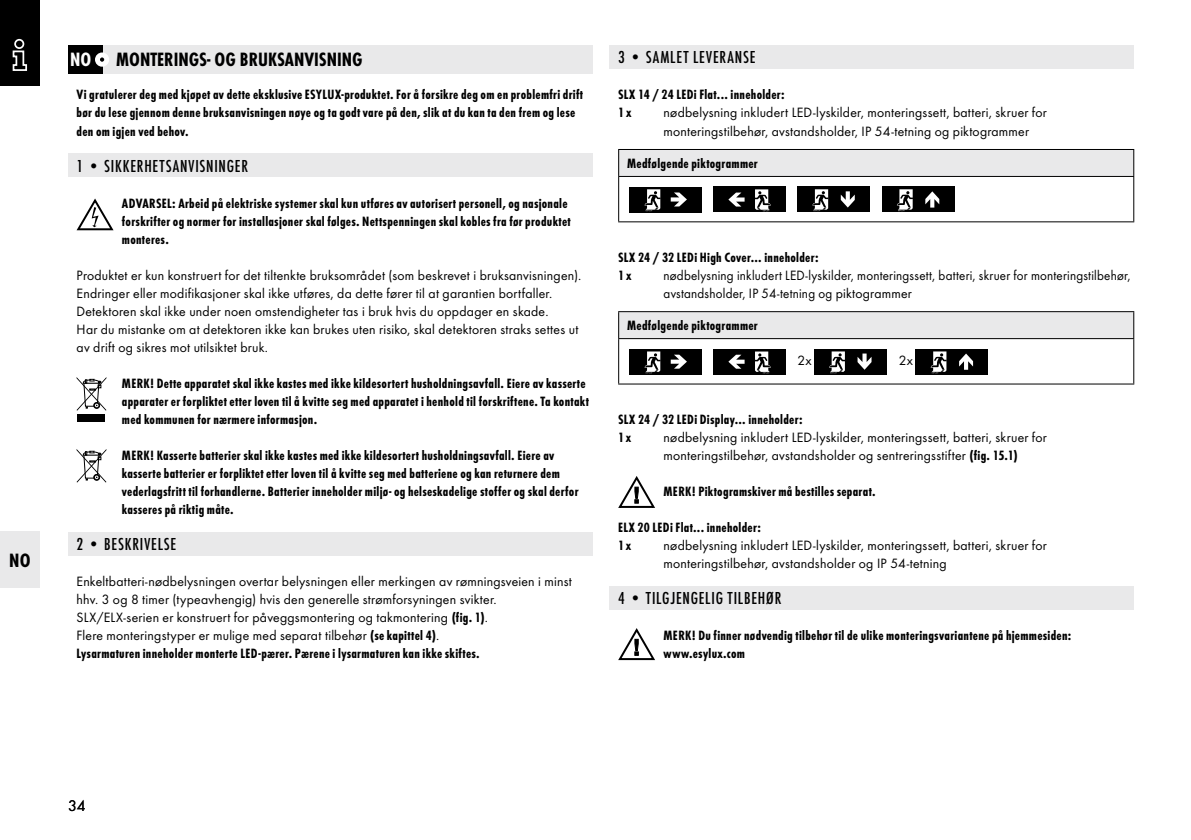
<style>
.page{position:relative;width:1191px;height:840px;background:#fff}
.page>*{position:absolute;margin:0;border:0;box-sizing:border-box;transform-origin:0 0}
.t1{font:700 20px "Futura Con";color:#000}
.t2{font:700 20px "Futura Con";color:#fff}
.t3{font:500 18px "Futura Con";letter-spacing:.045em;color:#000}
.t4{font:16px "Futura Boo";color:#000}
.t5{font:700 14px/18px "Futura Con";letter-spacing:.02em;color:#000}
.t6{font:14px/18px "Futura Boo";letter-spacing:.015em;color:#000}
.t7{font:14px/18px "Futura Boo";letter-spacing:.015em;color:#000;scale:.95 1}
.s1{font-family:"Futura Con";font-weight:700}
</style>
<div class="page">
<div style="left:0;top:0;width:40px;height:85px;background:#000"></div>
<div style="left:0;top:531px;width:40px;height:57px;background:#e9e9ea"></div>
<svg style="left:12px;top:38px;width:16px;height:33px"></svg>
<div style="left:68px;top:153px;width:524px;height:24px;background:#e9e9ea"></div>
<svg style="left:76px;top:198px;width:38px;height:33px"></svg>
<div style="left:78px;top:414px;width:27px;height:7px;background:#000"></div>
<svg style="left:77px;top:377px;width:29px;height:33px"></svg>
<svg style="left:77px;top:449px;width:29px;height:33px"></svg>
<div style="left:68px;top:531px;width:524px;height:24px;background:#e9e9ea"></div>
<div style="left:68px;top:45px;width:524px;height:29px;background:#e9e9ea"></div>
<div style="left:68px;top:45px;width:34px;height:29px;background:#000"></div>
<div style="left:95px;top:52px;width:14px;height:15px;background:#fff;border-radius:50%"></div>
<svg style="left:100px;top:57px;width:4px;height:5px"></svg>
<div style="left:609px;top:45px;width:525px;height:24px;background:#e9e9ea"></div>
<div style="left:618px;top:149px;width:515px;height:27px;background:#e9e9ea"></div>
<hr style="left:618px;top:149px;width:516px;height:1px;background:#000">
<svg style="left:618px;top:150px;width:1px;height:26px"></svg>
<svg style="left:1133px;top:150px;width:1px;height:26px"></svg>
<hr style="left:618px;top:176px;width:516px;height:1px;background:#000">
<hr style="left:618px;top:177px;width:1px;height:44px;background:#000">
<hr style="left:1133px;top:177px;width:1px;height:44px;background:#000">
<hr style="left:618px;top:221px;width:516px;height:1px;background:#000">
<div style="left:629px;top:187px;width:73px;height:25px;background:#000"></div>
<svg style="left:670px;top:192px;width:17px;height:14px"></svg>
<svg style="left:644px;top:189px;width:16px;height:22px"></svg>
<div style="left:713px;top:187px;width:72px;height:25px;background:#000"></div>
<svg style="left:728px;top:192px;width:16px;height:14px"></svg>
<svg style="left:755px;top:189px;width:16px;height:22px"></svg>
<div style="left:797px;top:186px;width:72px;height:26px;background:#000"></div>
<svg style="left:840px;top:191px;width:14px;height:16px"></svg>
<svg style="left:812px;top:189px;width:16px;height:22px"></svg>
<div style="left:882px;top:186px;width:72px;height:26px;background:#000"></div>
<svg style="left:925px;top:191px;width:14px;height:16px"></svg>
<svg style="left:897px;top:189px;width:16px;height:22px"></svg>
<div style="left:618px;top:311px;width:515px;height:27px;background:#e9e9ea"></div>
<hr style="left:618px;top:311px;width:516px;height:1px;background:#000">
<svg style="left:618px;top:312px;width:1px;height:26px"></svg>
<svg style="left:1133px;top:312px;width:1px;height:26px"></svg>
<hr style="left:618px;top:338px;width:516px;height:1px;background:#000">
<hr style="left:618px;top:339px;width:1px;height:44px;background:#000">
<hr style="left:1133px;top:339px;width:1px;height:44px;background:#000">
<hr style="left:618px;top:383px;width:516px;height:1px;background:#000">
<div style="left:629px;top:349px;width:73px;height:25px;background:#000"></div>
<svg style="left:670px;top:354px;width:17px;height:14px"></svg>
<svg style="left:644px;top:351px;width:16px;height:22px"></svg>
<div style="left:713px;top:349px;width:72px;height:25px;background:#000"></div>
<svg style="left:728px;top:354px;width:16px;height:14px"></svg>
<svg style="left:755px;top:351px;width:16px;height:22px"></svg>
<div style="left:814px;top:348px;width:72px;height:26px;background:#000"></div>
<svg style="left:857px;top:353px;width:14px;height:16px"></svg>
<svg style="left:829px;top:351px;width:16px;height:22px"></svg>
<div style="left:915px;top:348px;width:73px;height:26px;background:#000"></div>
<svg style="left:959px;top:353px;width:14px;height:16px"></svg>
<svg style="left:930px;top:351px;width:16px;height:22px"></svg>
<svg style="left:618px;top:476px;width:37px;height:32px"></svg>
<div style="left:609px;top:585px;width:525px;height:24px;background:#e9e9ea"></div>
<svg style="left:618px;top:628px;width:37px;height:33px"></svg>
<h1 class="t1" style="left:9px;top:548px;width:21px">NO</h1>
<h1 class="t2" style="left:70px;top:48px;width:21px">NO</h1>
<h1 class="t1" style="left:116px;top:48px;width:33px">Monterings</h1>
<h1 class="t1" style="left:207px;top:48px;width:43px">- og bruksanvisning</h1>
<p class="t3" style="left:618px;top:47px;width:139px">3 • SAMLET LEVERANSE</p>
<p class="t5" style="left:618px;top:86px;width:168px">SLX 14 / 24 LEDi Flat... inneholder:<br>1x</p>
<p class="t5" style="left:77px;top:86px;width:508px">Vi gratulerer deg med kjøpet av dette eksklusive ESYLUX-produktet. For å forsikre deg om en problemfri drift bør du lese gjennom denne bruksanvisningen nøye og ta godt vare på den, slik at du kan ta den frem og lese den om igjen ved behov.</p>
<p class="t3" style="left:77px;top:155px;width:173px">1 • SIKKERHETSANVISNINGER</p>
<p class="t5" style="left:122px;top:194px;width:450px">ADVARSEL: Arbeid på elektriske systemer skal kun utføres av autorisert personell, og nasjonale forskrifter og normer for installasjoner skal følges. Nettspenningen skal kobles fra før produktet monteres.</p>
<p class="t6" style="left:77px;top:266px;width:506px">Produktet er kun konstruert for det tiltenkte bruksområdet (som beskrevet i bruksanvisningen).<br>Endringer eller modifikasjoner skal ikke utføres, da dette fører til at garantien bortfaller.<br>Detektoren skal ikke under noen omstendigheter tas i bruk hvis du oppdager en skade.<br>Har du mistanke om at detektoren ikke kan brukes uten risiko, skal detektoren straks settes ut av drift og sikres mot utilsiktet bruk.</p>
<p class="t5" style="left:122px;top:374px;width:468px">MERK! Dette apparatet skal ikke kastes med ikke kildesortert husholdningsavfall. Eiere av kasserte apparater er forpliktet etter loven til å kvitte seg med apparatet i henhold til forskriftene. Ta kontakt med kommunen for nærmere informasjon.</p>
<p class="t5" style="left:122px;top:446px;width:458px">MERK! Kasserte batterier skal ikke kastes med ikke kildesortert husholdningsavfall. Eiere av kasserte batterier er forpliktet etter loven til å kvitte seg med batteriene og kan returnere dem vederlagsfritt til forhandlerne. Batterier inneholder miljø- og helseskadelige stoffer og skal derfor kasseres på riktig måte.</p>
<p class="t3" style="left:77px;top:533px;width:101px">2 • BESKRIVELSE</p>
<p class="t6" style="left:77px;top:572px;width:497px">Enkeltbatteri-nødbelysningen overtar belysningen eller merkingen av rømningsveien i minst hhv. 3 og 8 timer (typeavhengig) hvis den generelle strømforsyningen svikter.<br>SLX/ELX-serien er konstruert for påveggsmontering og takmontering <span class="s1">(fig. 1)</span>.<br>Flere monteringstyper er mulige med separat tilbehør <span class="s1">(se kapittel 4)</span>.</p>
<p class="t5" style="left:77px;top:644px;width:404px">Lysarmaturen inneholder monterte LED-pærer. Pærene i lysarmaturen kan ikke skiftes.</p>
<p class="t6" style="left:663px;top:104px;width:385px">nødbelysning inkludert LED-lyskilder, monteringssett, batteri, skruer for monteringstilbehør, avstandsholder, IP 54-tetning og piktogrammer</p>
<p class="t5" style="left:627px;top:154px;width:132px">Medfølgende piktogrammer</p>
<p class="t5" style="left:618px;top:248px;width:202px">SLX 24 / 32 LEDi High Cover... inneholder:<br>1x</p>
<p class="t7" style="left:663px;top:266px;width:493px">nødbelysning inkludert LED-lyskilder, monteringssett, batteri, skruer for monteringstilbehør, avstandsholder, IP 54-tetning og piktogrammer</p>
<p class="t5" style="left:627px;top:316px;width:132px">Medfølgende piktogrammer</p>
<p class="t6" style="left:797px;top:351px;width:16px">2x</p>
<p class="t6" style="left:899px;top:351px;width:16px">2x</p>
<p class="t5" style="left:618px;top:410px;width:186px">SLX 24 / 32 LEDi Display... inneholder:<br>1x</p>
<p class="t6" style="left:663px;top:428px;width:385px">nødbelysning inkludert LED-lyskilder, monteringssett, batteri, skruer for monteringstilbehør, avstandsholder og sentreringsstifter <span class="s1">(fig. 15.1)</span></p>
<p class="t5" style="left:663px;top:482px;width:214px">MERK! Piktogramskiver må bestilles separat.</p>
<p class="t5" style="left:618px;top:518px;width:144px">ELX 20 LEDi Flat... inneholder:<br>1x</p>
<p class="t6" style="left:663px;top:536px;width:385px">nødbelysning inkludert LED-lyskilder, monteringssett, batteri, skruer for monteringstilbehør, avstandsholder og IP 54-tetning</p>
<p class="t3" style="left:618px;top:587px;width:165px">4 • TILGJENGELIG TILBEHØR</p>
<p class="t5" style="left:663px;top:626px;width:409px">MERK! Du finner nødvendig tilbehør til de ulike monteringsvariantene på hjemmesiden: www.esylux.com</p>
<p class="t4" style="left:68px;top:795px;width:19px">34</p>
</div>
